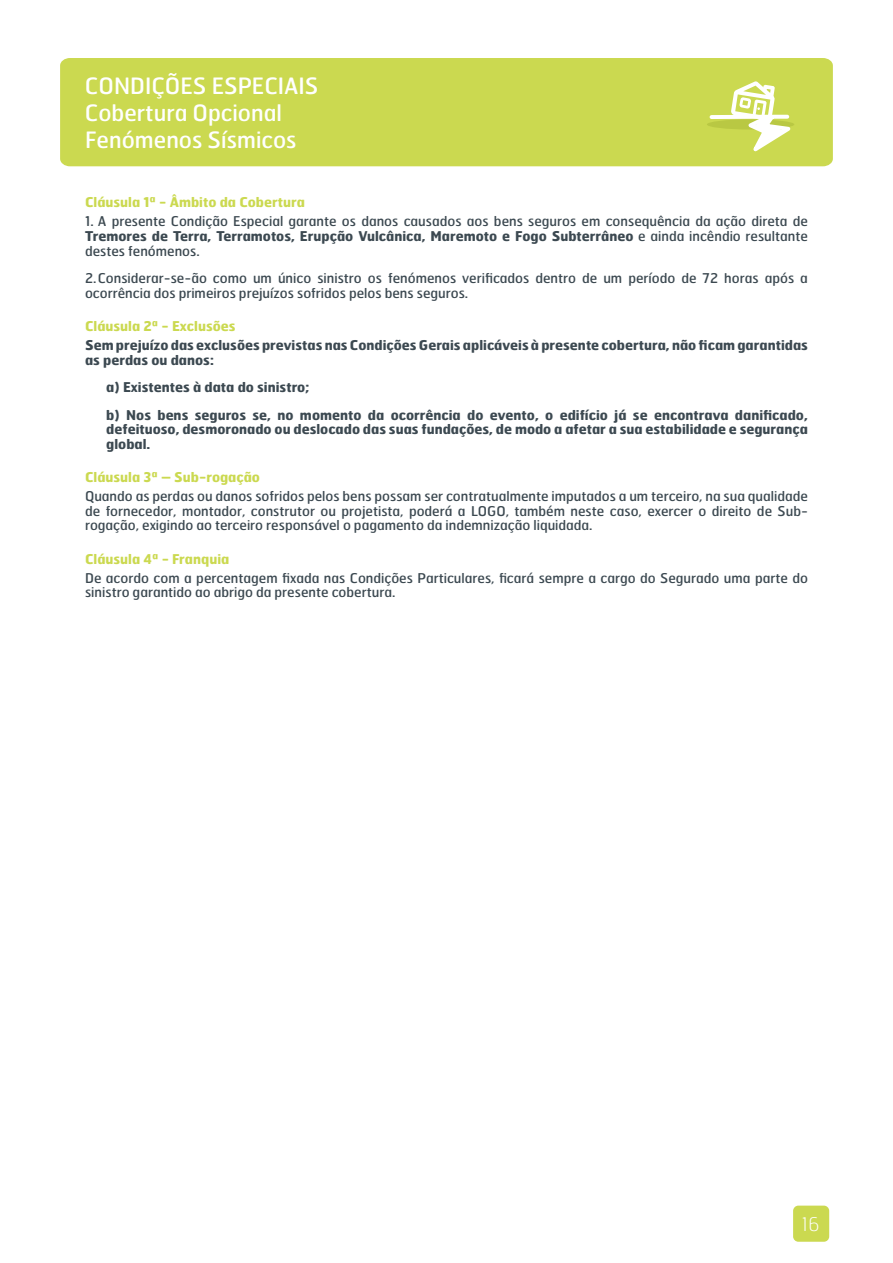
<style>
.page{position:relative;width:893px;height:1263px;background:#fff}
.page>*{position:absolute;margin:0;border:0;box-sizing:border-box;transform-origin:0 0}
.t1{font:22.5px/27px "Hermes";color:#fff}
.t2{font:100 18.75px "Hermes";color:#fff}
.t3{font:13.5px/14.7px "Hermes";color:#3c4951;text-align:justify}
.t4{font:700 13.5px/14.7px "Hermes";color:#3c4951}
.t5{font:700 13.5px "Hermes";color:#cbd950}
.s1{font-weight:700}
</style>
<div class="page">
<div style="left:793px;top:1205px;width:36px;height:37px;background:#cbd950;border-radius:5px"></div>
<div style="left:60px;top:58px;width:773px;height:108px;background:#cbd950"></div>
<svg style="left:707px;top:81px;width:93px;height:79px"></svg>
<h1 class="t1" style="left:85px;top:72px;width:235px">CONDIÇÕES ESPECIAIS<br>Cobertura Opcional<br>Fenómenos Sísmicos</h1>
<p class="t5" style="left:85px;top:193px;width:221px">Cláusula 1ª - Âmbito da Cobertura</p>
<p class="t3" style="left:85px;top:213px;width:724px">1. A presente Condição Especial garante os danos causados aos bens seguros em consequência da ação direta de <span class="s1">Tremores de Terra, Terramotos, Erupção Vulcânica, Maremoto e Fogo Subterrâneo</span> e ainda incêndio resultante destes fenómenos.</p>
<p class="t3" style="left:85px;top:270px;width:724px">2.Considerar-se-ão como um único sinistro os fenómenos verificados dentro de um período de 72 horas após a ocorrência dos primeiros prejuízos sofridos pelos bens seguros.</p>
<p class="t5" style="left:85px;top:317px;width:152px">Cláusula 2ª - Exclusões</p>
<p class="t4" style="left:85px;top:337px;width:724px">Sem prejuízo das exclusões previstas nas Condições Gerais aplicáveis à presente cobertura, não ficam garantidas as perdas ou danos:</p>
<p class="t4" style="left:106px;top:373px;width:703px;line-height:27.5px">a) Existentes à data do sinistro;<br>b) Nos bens seguros se, no momento da ocorrência do evento, o edifício já se encontrava danificado,</p>
<p class="t4" style="left:106px;top:421px;width:703px">defeituoso, desmoronado ou deslocado das suas fundações, de modo a afetar a sua estabilidade e segurança global.</p>
<p class="t5" style="left:85px;top:468px;width:177px">Cláusula 3ª – Sub-rogação</p>
<p class="t3" style="left:85px;top:488px;width:724px">Quando as perdas ou danos sofridos pelos bens possam ser contratualmente imputados a um terceiro, na sua qualidade de fornecedor, montador, construtor ou projetista, poderá a LOGO, também neste caso, exercer o direito de Sub&shy;rogação, exigindo ao terceiro responsável o pagamento da indemnização liquidada.</p>
<p class="t5" style="left:85px;top:550px;width:146px">Cláusula 4ª - Franquia</p>
<p class="t3" style="left:85px;top:570px;width:724px">De acordo com a percentagem fixada nas Condições Particulares, ficará sempre a cargo do Segurado uma parte do sinistro garantido ao abrigo da presente cobertura.</p>
<h2 class="t2" style="left:802px;top:1212px;width:19px">16</h2>
</div>
